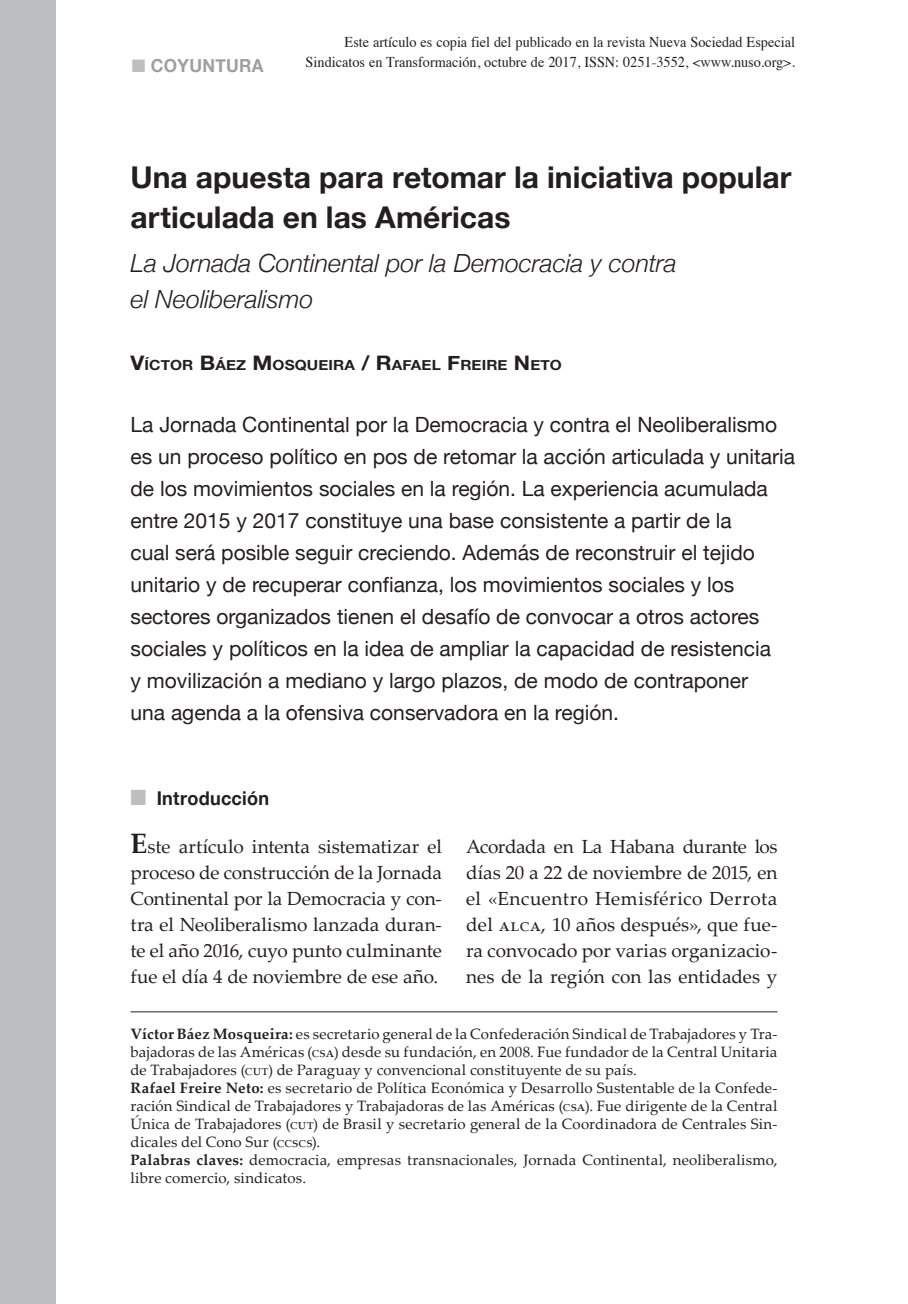
<style>
.page{position:relative;width:908px;height:1304px;background:#fff}
.page>*{position:absolute;margin:0;border:0;box-sizing:border-box;transform-origin:0 0}
.t1{font:700 30px/40px "Helvetica Neue";color:#231f20}
.t2{font:italic 300 25px/36px "Helvetica Neue";color:#231f20}
.t3{font:21px/32px "Helvetica Neue";color:#231f20}
.t4{font:19px/26px "Palatino Linotype";color:#231f20;text-align:justify}
.t5{font:700 19px "Helvetica Neue";letter-spacing:.015em;color:#231f20;scale:.95 1}
.t6{font:700 18px "Helvetica Neue";letter-spacing:.02em;color:#9d9fa2;scale:.95 1}
.t7{font:15px/18px "Palatino Linotype";letter-spacing:.01em;color:#231f20}
.t8{font:15px/20px "Times";color:#231f20;text-align:right;scale:.95 1}
.t9{font:700 14px "Helvetica Neue";letter-spacing:.005em;color:#231f20;scale:1.1 1}
.s1{color:#bcbec0}
.s2{font-size:20px}
.s3{font-weight:700;font-size:28px}
.s4{font-weight:700}
</style>
<div class="page">
<hr style="left:130px;top:1011px;width:647px;height:1px;background:#231f20">
<div style="left:0;top:0;width:56px;height:1304px;background:#bcbec0"></div>
<p class="t6" style="left:132px;top:54px;width:138px"><span class="s1">■</span> coyuntura</p>
<p class="t8" style="left:305px;top:31px;width:516px">Este artículo es copia fiel del publicado en la revista Nueva Sociedad Especial<br>Sindicatos en Transformación, octubre de 2017, ISSN: 0251-3552, &lt;www.nuso.org&gt;.</p>
<h1 class="t1" style="left:130px;top:157px;width:662px">Una apuesta para retomar la iniciativa popular articulada en las Américas</h1>
<h2 class="t2" style="left:130px;top:245px;width:547px">La Jornada Continental por la Democracia y contra el Neoliberalismo</h2>
<p class="t9" style="left:130px;top:356px;width:393px"><span class="s2">V</span>ÍCTOR <span class="s2">B</span>ÁEZ <span class="s2">M</span>OSQUEIRA <span class="s2">/ R</span>AFAEL <span class="s2">F</span>REIRE <span class="s2">N</span>ETO</p>
<p class="t3" style="left:130px;top:408px;width:665px">La Jornada Continental por la Democracia y contra el Neoliberalismo es un proceso político en pos de retomar la acción articulada y unitaria de los movimientos sociales en la región. La experiencia acumulada entre 2015 y 2017 constituye una base consistente a partir de la<br>cual será posible seguir creciendo. Además de reconstruir el tejido unitario y de recuperar confianza, los movimientos sociales y los sectores organizados tienen el desafío de convocar a otros actores sociales y políticos en la idea de ampliar la capacidad de resistencia<br>y movilización a mediano y largo plazos, de modo de contraponer<br>una agenda a la ofensiva conservadora en la región.</p>
<p class="t5" style="left:130px;top:786px;width:147px"><span class="s1">■</span> Introducción</p>
<p class="t4" style="left:130px;top:833px;width:313px"><span class="s3">E</span>ste artículo intenta sistematizar el proceso de construcción de la Jornada Continental por la Democracia y con&shy;tra el Neoliberalismo lanzada duran&shy;te el año 2016, cuyo punto culminante fue el día 4 de noviembre de ese año.</p>
<p class="t4" style="left:466px;top:832px;width:313px">Acordada en La Habana durante los días 20 a 22 de noviembre de 2015, en el «Encuentro Hemisférico Derrota del alca, 10 años después», que fue&shy;ra convocado por varias organizacio&shy;nes de la región con las entidades y</p>
<p class="t7" style="left:130px;top:1024px;width:648px"><span class="s4">Víctor Báez Mosqueira:</span> es secretario general de la Confederación Sindical de Trabajadores y Tra&shy;bajadoras de las Américas (csa) desde su fundación, en 2008. Fue fundador de la Central Unitaria de Trabajadores (cut) de Paraguay y convencional constituyente de su país.<br><span class="s4">Rafael Freire Neto:</span> es secretario de Política Económica y Desarrollo Sustentable de la Confede&shy;ración Sindical de Trabajadores y Trabajadoras de las Américas (csa). Fue dirigente de la Central Única de Trabajadores (cut) de Brasil y secretario general de la Coordinadora de Centrales Sin&shy;dicales del Cono Sur (ccscs).<br><span class="s4">Palabras claves:</span> democracia, empresas transnacionales, Jornada Continental, neoliberalismo, libre comercio, sindicatos.</p>
</div>
